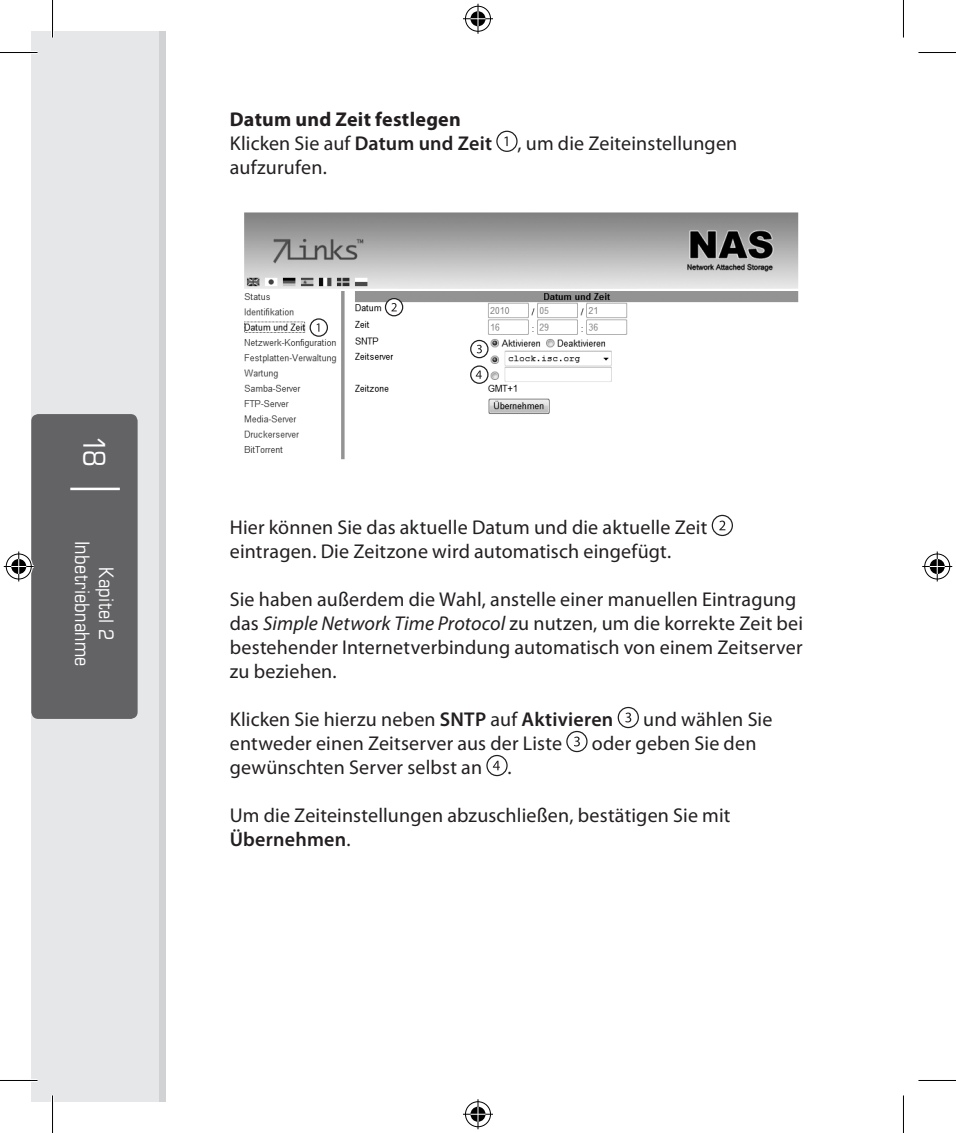
<style>
.page{position:relative;width:956px;height:1133px;background:#fff}
.page>*{position:absolute;margin:0;border:0;box-sizing:border-box;transform-origin:0 0}
.t1{font:condensed 30px "Eurostile";color:#fff}
.Fließtext_Ebene_1{font:20px/24px "Myriad Pro";letter-spacing:.01em;color:#231f20}
.t2{font:condensed 20px/24px "Eurostile";letter-spacing:.015em;color:#fff;text-align:center}
.Überschrift_Ebene_1{font:700 20px "Myriad Pro";letter-spacing:.015em;color:#231f20}
.s1{font-weight:600}
.s2{font-style:italic}
</style>
<div class="page">
<div style="left:31px;top:31px;width:135px;height:1070px;background:#d1d2d4"></div>
<div style="left:31px;top:31px;width:128px;height:1070px;background:#e6e7e9"></div>
<div style="left:31px;top:414px;width:107px;height:305px;background:#636366;border-radius:7px"></div>
<hr style="left:70px;top:487px;width:50px;height:3px;background:#fff">
<svg style="left:497px;top:131px;width:20px;height:20px"></svg>
<div style="left:496px;top:131px;width:21px;height:21px;border:1px solid #231f20;border-radius:50%"></div>
<svg style="left:504px;top:136px;width:3px;height:10px"></svg>
<img style="left:244px;top:212px;width:555px;height:248px">
<svg style="left:385px;top:298px;width:17px;height:18px"></svg>
<div style="left:385px;top:298px;width:18px;height:18px;border:1px solid #231f20;border-radius:50%"></div>
<svg style="left:391px;top:303px;width:5px;height:8px"></svg>
<svg style="left:470px;top:340px;width:18px;height:18px"></svg>
<div style="left:470px;top:340px;width:18px;height:18px;border:1px solid #231f20;border-radius:50%"></div>
<svg style="left:476px;top:345px;width:6px;height:8px"></svg>
<svg style="left:470px;top:366px;width:18px;height:17px"></svg>
<div style="left:470px;top:365px;width:18px;height:19px;border:1px solid #231f20;border-radius:50%"></div>
<svg style="left:475px;top:370px;width:7px;height:9px"></svg>
<svg style="left:310px;top:319px;width:17px;height:17px"></svg>
<div style="left:309px;top:318px;width:19px;height:19px;border:1px solid #231f20;border-radius:50%"></div>
<svg style="left:316px;top:323px;width:3px;height:9px"></svg>
<svg style="left:712px;top:515px;width:20px;height:20px"></svg>
<div style="left:711px;top:515px;width:22px;height:21px;border:1px solid #231f20;border-radius:50%"></div>
<svg style="left:719px;top:520px;width:6px;height:10px"></svg>
<svg style="left:618px;top:707px;width:20px;height:20px"></svg>
<div style="left:617px;top:707px;width:22px;height:21px;border:1px solid #231f20;border-radius:50%"></div>
<svg style="left:625px;top:712px;width:6px;height:10px"></svg>
<svg style="left:567px;top:731px;width:20px;height:20px"></svg>
<div style="left:566px;top:731px;width:21px;height:21px;border:1px solid #231f20;border-radius:50%"></div>
<svg style="left:574px;top:736px;width:6px;height:10px"></svg>
<svg style="left:487px;top:755px;width:20px;height:20px"></svg>
<div style="left:486px;top:755px;width:21px;height:21px;border:1px solid #231f20;border-radius:50%"></div>
<svg style="left:493px;top:760px;width:7px;height:10px"></svg>
<hr style="left:0;top:51px;width:38px;height:3px;background:#fff">
<hr style="left:0;top:1078px;width:38px;height:4px;background:#fff">
<hr style="left:51px;top:0;width:3px;height:38px;background:#fff">
<hr style="left:51px;top:1095px;width:3px;height:38px;background:#fff">
<hr style="left:0;top:52px;width:38px;height:1px;background:#000">
<hr style="left:918px;top:52px;width:37px;height:1px;background:#000">
<hr style="left:0;top:1080px;width:38px;height:1px;background:#000">
<hr style="left:918px;top:1080px;width:37px;height:1px;background:#000">
<hr style="left:52px;top:0;width:1px;height:38px;background:#000">
<hr style="left:52px;top:1095px;width:1px;height:38px;background:#000">
<hr style="left:902px;top:0;width:1px;height:38px;background:#000">
<hr style="left:902px;top:1095px;width:1px;height:38px;background:#000">
<div style="left:464px;top:5px;width:28px;height:28px;border:3px solid #fff;border-radius:50%"></div>
<hr style="left:463px;top:17px;width:30px;height:3px;background:#fff">
<hr style="left:476px;top:4px;width:3px;height:30px;background:#fff">
<div style="left:469px;top:10px;width:18px;height:18px;border:3px solid #fff;border-radius:50%"></div>
<div style="left:465px;top:6px;width:26px;height:26px;border:1px solid #000;border-radius:50%"></div>
<hr style="left:463px;top:18px;width:30px;height:1px;background:#000">
<hr style="left:477px;top:4px;width:1px;height:30px;background:#000">
<svg style="left:470px;top:11px;width:15px;height:15px"></svg>
<div style="left:464px;top:1100px;width:28px;height:28px;border:3px solid #fff;border-radius:50%"></div>
<hr style="left:463px;top:1112px;width:30px;height:3px;background:#fff">
<hr style="left:476px;top:1099px;width:3px;height:30px;background:#fff">
<div style="left:469px;top:1105px;width:18px;height:18px;border:3px solid #fff;border-radius:50%"></div>
<div style="left:465px;top:1101px;width:26px;height:26px;border:1px solid #000;border-radius:50%"></div>
<hr style="left:463px;top:1113px;width:30px;height:1px;background:#000">
<hr style="left:477px;top:1099px;width:1px;height:30px;background:#000">
<svg style="left:470px;top:1106px;width:15px;height:15px"></svg>
<div style="left:5px;top:552px;width:28px;height:28px;border:3px solid #fff;border-radius:50%"></div>
<hr style="left:4px;top:565px;width:30px;height:3px;background:#fff">
<hr style="left:17px;top:551px;width:3px;height:30px;background:#fff">
<div style="left:10px;top:557px;width:18px;height:18px;border:3px solid #fff;border-radius:50%"></div>
<div style="left:6px;top:553px;width:26px;height:26px;border:1px solid #000;border-radius:50%"></div>
<hr style="left:4px;top:566px;width:30px;height:1px;background:#000">
<hr style="left:18px;top:551px;width:1px;height:30px;background:#000">
<svg style="left:11px;top:559px;width:15px;height:15px"></svg>
<div style="left:923px;top:552px;width:28px;height:28px;border:3px solid #fff;border-radius:50%"></div>
<hr style="left:922px;top:565px;width:30px;height:3px;background:#fff">
<hr style="left:935px;top:551px;width:3px;height:30px;background:#fff">
<div style="left:928px;top:557px;width:18px;height:18px;border:3px solid #fff;border-radius:50%"></div>
<div style="left:924px;top:553px;width:25px;height:26px;border:1px solid #000;border-radius:50%"></div>
<hr style="left:922px;top:566px;width:30px;height:1px;background:#000">
<hr style="left:936px;top:551px;width:1px;height:30px;background:#000">
<svg style="left:929px;top:559px;width:15px;height:15px"></svg>
<h1 class="t1" style="left:112px;top:436px;width:33px;rotate:90deg">18</h1>
<p class="t2" style="left:119px;top:541px;width:127px;rotate:90deg">Kapitel 2<br>Inbetriebnahme</p>
<p class="Überschrift_Ebene_1" style="left:230px;top:106px;width:232px">Datum und Zeit festlegen</p>
<p class="Fließtext_Ebene_1" style="left:230px;top:131px;width:264px">Klicken Sie auf <span class="s1">Datum und Zeit</span></p>
<p class="Fließtext_Ebene_1" style="left:517px;top:131px;width:221px">, um die Zeiteinstellungen</p>
<p class="Fließtext_Ebene_1" style="left:230px;top:155px;width:98px">aufzurufen.</p>
<p class="Fließtext_Ebene_1" style="left:230px;top:515px;width:479px">Hier können Sie das aktuelle Datum und die aktuelle Zeit eintragen. Die Zeitzone wird automatisch eingefügt.</p>
<p class="Fließtext_Ebene_1" style="left:230px;top:587px;width:575px">Sie haben außerdem die Wahl, anstelle einer manuellen Eintragung das <span class="s2">Simple Network Time Protocol</span> zu nutzen, um die korrekte Zeit bei bestehender Internetverbindung automatisch von einem Zeitserver zu beziehen.</p>
<p class="Fließtext_Ebene_1" style="left:230px;top:707px;width:385px">Klicken Sie hierzu neben <span class="s1">SNTP</span> auf <span class="s1">Aktivieren</span></p>
<p class="Fließtext_Ebene_1" style="left:643px;top:707px;width:131px">und wählen Sie</p>
<p class="Fließtext_Ebene_1" style="left:230px;top:731px;width:334px">entweder einen Zeitserver aus der Liste</p>
<p class="Fließtext_Ebene_1" style="left:591px;top:731px;width:166px">oder geben Sie den</p>
<p class="Fließtext_Ebene_1" style="left:230px;top:755px;width:254px">gewünschten Server selbst an</p>
<p class="Fließtext_Ebene_1" style="left:507px;top:755px;width:6px">.</p>
<p class="Fließtext_Ebene_1" style="left:230px;top:803px;width:502px">Um die Zeiteinstellungen abzuschließen, bestätigen Sie mit<br><span class="s1">Übernehmen</span>.</p>
</div>
